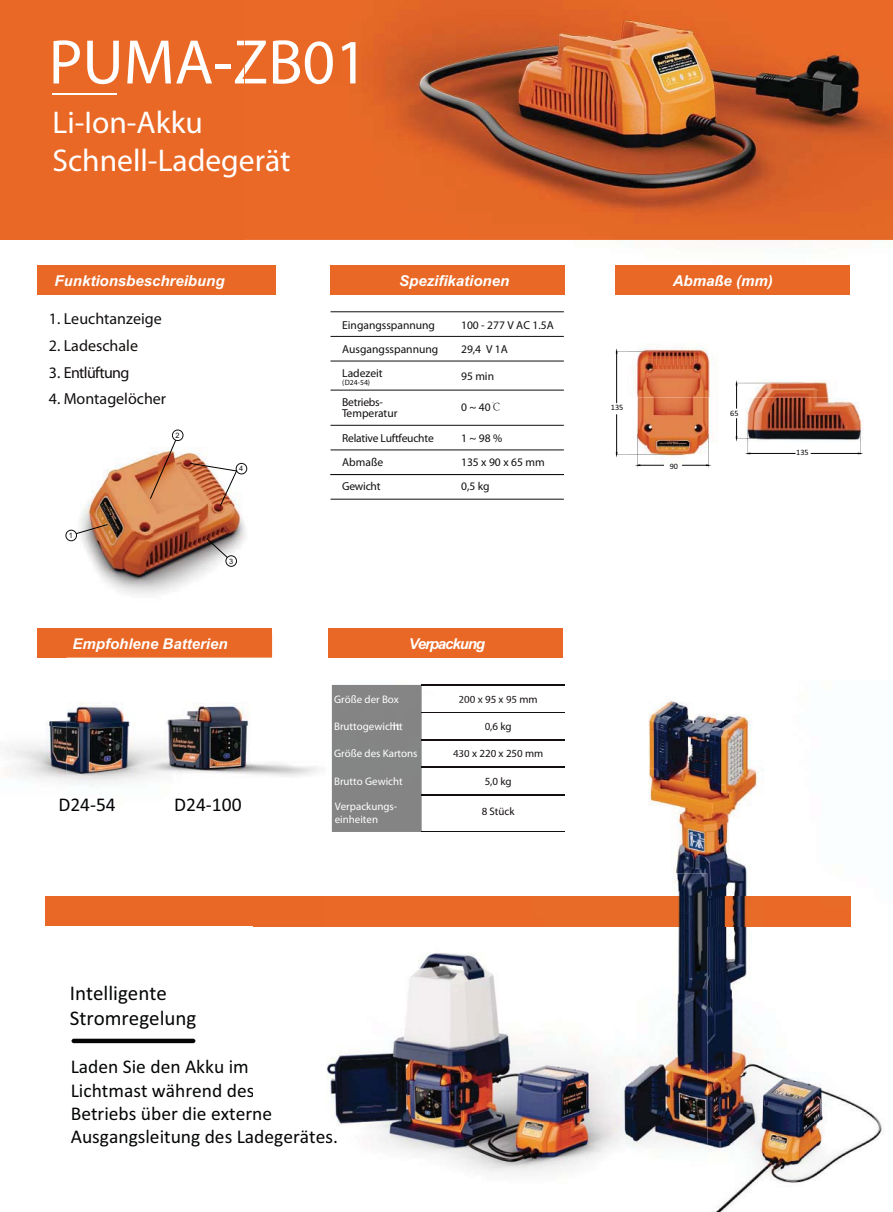
<style>
.page{position:relative;width:893px;height:1212px;background:#fff}
.page>*{position:absolute;margin:0;border:0;box-sizing:border-box;transform-origin:0 0}
.t1{font:900 63.45px "DIN Cond";color:#fff}
.t2{font:31.5px/37.8px "Fontquan Xin Yilogo Ti Regular";color:#fff}
.t3{font:21px/25.2px "Calibri";color:#040505}
.t4{font:19.5px/23.4px "Calibri";color:#040505}
.t5{font:16.05px "Humanist 777 BT Roman B";color:#120f0e}
.t6{font:16.05px "Humanist 777 BT Roman B";letter-spacing:-.04em;color:#120f0e}
.t7{font:italic 700 15px "Arial";color:#fff}
.t8{font:italic 700 15px "Arial";letter-spacing:-.075em;color:#fff}
.t9{font:11.55px/24px "Humanist 777 BT Roman B";color:#120f0e}
.t10{font:11.55px/24px "Humanist 777 BT Roman B";letter-spacing:-.02em;color:#120f0e}
.t11{font:10.95px/13px "Humanist 777 BT Roman B";color:#fff}
.t12{font:10.95px "Humanist 777 BT Roman B";color:#140f0f}
.t13{font:10.95px "Humanist 777 BT Roman B";color:#15100f}
.t14{font:10.95px "Humanist 777 BT Roman B";color:#fdfeff}
.t15{font:8.25px "Calibri";color:#060707}
.t16{font:7.65px "Humanist 777 BT Roman B";color:#120f0e}
.t17{font:7.5px "Arial";color:#120f0e}
.s1{font-family:"Adobe Song Std Light GBK EUC H"}
.s2{color:#fff}
.s3{color:#15100f}
.s4{color:#140f0f}
</style>
<div class="page">
<div style="left:0;top:0;width:893px;height:240px;background:#e96825"></div>
<hr style="left:52px;top:93px;width:65px;height:2px;background:#fff">
<img style="left:245px;top:240px;width:555px;height:157px">
<img style="left:245px;top:10px;width:648px;height:230px">
<img style="left:245px;top:40px;width:110px;height:44px">
<div style="left:37px;top:266px;width:239px;height:29px;background:#e96825"></div>
<hr style="left:616px;top:415px;width:1px;height:38px;background:#060707">
<hr style="left:616px;top:353px;width:1px;height:50px;background:#060707">
<svg style="left:616px;top:351px;width:11px;height:2px"></svg>
<svg style="left:616px;top:434px;width:93px;height:34px"></svg>
<hr style="left:811px;top:453px;width:47px;height:1px;background:#060707">
<hr style="left:750px;top:453px;width:45px;height:1px;background:#060707">
<svg style="left:735px;top:383px;width:10px;height:25px"></svg>
<div style="left:172px;top:430px;width:11px;height:11px;border:1px solid #120f0e;border-radius:50%"></div>
<img style="left:65px;top:452px;width:183px;height:142px">
<div style="left:66px;top:530px;width:11px;height:11px;border:1px solid #120f0e;border-radius:50%"></div>
<svg style="left:75px;top:524px;width:33px;height:10px"></svg>
<svg style="left:150px;top:439px;width:26px;height:60px"></svg>
<div style="left:226px;top:555px;width:11px;height:12px;border:1px solid #120f0e;border-radius:50%"></div>
<svg style="left:206px;top:538px;width:22px;height:20px"></svg>
<div style="left:236px;top:463px;width:11px;height:11px;border:1px solid #120f0e;border-radius:50%"></div>
<svg style="left:190px;top:463px;width:47px;height:44px"></svg>
<img style="left:627px;top:342px;width:91px;height:122px">
<img style="left:627px;top:351px;width:32px;height:1px">
<img style="left:627px;top:454px;width:56px;height:1px">
<img style="left:638px;top:434px;width:1px;height:30px">
<img style="left:708px;top:434px;width:1px;height:30px">
<img style="left:745px;top:380px;width:117px;height:60px">
<svg style="left:858px;top:430px;width:3px;height:24px"></svg>
<svg style="left:735px;top:418px;width:29px;height:36px"></svg>
<img style="left:745px;top:383px;width:58px;height:1px">
<div style="left:330px;top:265px;width:235px;height:30px;background:#e96825"></div>
<div style="left:615px;top:265px;width:235px;height:30px;background:#e96825"></div>
<div style="left:37px;top:628px;width:235px;height:29px;background:#e96825"></div>
<div style="left:329px;top:628px;width:234px;height:29px;background:#e96825"></div>
<div style="left:46px;top:896px;width:804px;height:30px;background:#e96825"></div>
<hr style="left:330px;top:311px;width:234px;height:1px;background:#120f0e">
<hr style="left:330px;top:336px;width:234px;height:1px;background:#120f0e">
<hr style="left:330px;top:360px;width:234px;height:1px;background:#120f0e">
<hr style="left:330px;top:425px;width:234px;height:1px;background:#120f0e">
<hr style="left:330px;top:449px;width:234px;height:1px;background:#120f0e">
<hr style="left:330px;top:474px;width:234px;height:1px;background:#120f0e">
<hr style="left:330px;top:499px;width:234px;height:1px;background:#120f0e">
<hr style="left:330px;top:390px;width:234px;height:1px;background:#120f0e">
<img style="left:5px;top:657px;width:62px;height:124px">
<hr style="left:72px;top:1039px;width:123px;height:4px;background:#040505;border-radius:2px">
<img style="left:326px;top:684px;width:557px;height:528px">
<div style="left:349px;top:685px;width:72px;height:147px;background:#858485"></div>
<img style="left:349px;top:695px;width:50px;height:8px">
<img style="left:349px;top:722px;width:54px;height:8px">
<img style="left:349px;top:749px;width:68px;height:8px">
<img style="left:349px;top:777px;width:54px;height:8px">
<img style="left:349px;top:802px;width:48px;height:10px">
<img style="left:349px;top:815px;width:28px;height:8px">
<img style="left:421px;top:767px;width:143px;height:1px">
<img style="left:421px;top:795px;width:143px;height:1px">
<img style="left:421px;top:740px;width:143px;height:1px">
<img style="left:421px;top:712px;width:143px;height:1px">
<img style="left:421px;top:685px;width:143px;height:1px">
<img style="left:421px;top:831px;width:143px;height:1px">
<img style="left:459px;top:695px;width:78px;height:8px">
<img style="left:485px;top:722px;width:26px;height:10px">
<img style="left:453px;top:750px;width:90px;height:7px">
<img style="left:485px;top:777px;width:26px;height:10px">
<img style="left:482px;top:807px;width:33px;height:8px">
<svg style="left:326px;top:1130px;width:1px;height:17px"></svg>
<img style="left:67px;top:635px;width:282px;height:151px">
<img style="left:67px;top:635px;width:205px;height:22px">
<img style="left:73px;top:638px;width:154px;height:14px">
<img style="left:329px;top:635px;width:20px;height:22px">
<img style="left:73px;top:641px;width:131px;height:11px">
<img style="left:326px;top:680px;width:23px;height:155px">
<h1 class="t1" style="left:49px;top:24px;width:320px">PUMA-ZB01</h1>
<h2 class="t2" style="left:53px;top:106px;width:240px">Li-Ion-Akku<br>Schnell-Ladegerät</h2>
<p class="t7" style="left:55px;top:276px;width:172px">Funktionsbeschreibung</p>
<p class="t7" style="left:399px;top:275px;width:112px">Spezifikationen</p>
<h3 class="t5" style="left:49px;top:313px;width:114px">1. Leuchtanzeige</h3>
<h3 class="t5" style="left:49px;top:339px;width:91px">2. Ladeschale</h3>
<h3 class="t6" style="left:49px;top:366px;width:82px">3. Entlüftung</h3>
<h3 class="t5" style="left:49px;top:393px;width:119px">4. Montagelöcher</h3>
<p class="t9" style="left:461px;top:314px;width:94px">100 - 277 V AC 1.5A<br>29,4 V 1A</p>
<p class="t9" style="left:461px;top:365px;width:34px">95 min</p>
<p class="t9" style="left:342px;top:314px;width:98px">Eingangsspannung<br>Ausgangsspannung<br>Ladezeit</p>
<p class="t9" style="left:342px;top:397px;width:57px;line-height:11.6px">Betriebs-<br>Temperatur</p>
<p class="t16" style="left:342px;top:380px;width:29px">(D24-54)</p>
<p class="t9" style="left:461px;top:396px;width:42px">0 ~ 40<span class="s1">℃</span></p>
<p class="t17" style="left:69px;top:533px;width:6px">1</p>
<p class="t17" style="left:175px;top:433px;width:6px">2</p>
<p class="t17" style="left:239px;top:466px;width:6px">4</p>
<p class="t17" style="left:229px;top:558px;width:6px">3</p>
<p class="t7" style="left:73px;top:638px;width:157px">Empfohlene Batterien</p>
<h3 class="t4" style="left:58px;top:794px;width:59px">D24-54</h3>
<h3 class="t4" style="left:174px;top:794px;width:69px">D24-100</h3>
<p class="t10" style="left:342px;top:427px;width:93px">Relative Luftfeuchte<br>Abmaße<br>Gewicht</p>
<p class="t9" style="left:461px;top:427px;width:85px">1 ~ 98 %<br>135 x 90 x 65 mm<br>0,5 kg</p>
<p class="t8" style="left:409px;top:638px;width:78px">Verpackung</p>
<p class="t14" style="left:334px;top:695px;width:66px"><span class="s2">Grö</span>ße der Box</p>
<p class="t11" style="left:334px;top:720px;width:70px">Bruttogewichtht</p>
<p class="t11" style="left:334px;top:748px;width:85px">Größe des Kartons</p>
<p class="t11" style="left:334px;top:775px;width:70px">Brutto Gewicht</p>
<p class="t11" style="left:335px;top:801px;width:64px">Verpackungs&shy;einheiten</p>
<p class="t11" style="left:365px;top:720px;width:30px">Gewic</p>
<p class="t12" style="left:459px;top:695px;width:81px"><span class="s3">20</span>0 x 95 x 95 <span class="s3">mm</span></p>
<p class="t13" style="left:485px;top:722px;width:29px"><span class="s4">0</span>,6 kg</p>
<p class="t13" style="left:453px;top:749px;width:92px">430 x 220 x 250 <span class="s4">mm</span></p>
<p class="t12" style="left:485px;top:777px;width:29px">5,0 kg</p>
<p class="t12" style="left:482px;top:807px;width:34px">8 Stück</p>
<p class="t15" style="left:611px;top:405px;width:14px">135</p>
<p class="t7" style="left:673px;top:276px;width:102px">Abmaße (mm)</p>
<p class="t15" style="left:670px;top:463px;width:10px">90</p>
<p class="t15" style="left:730px;top:411px;width:10px">65</p>
<p class="t15" style="left:796px;top:450px;width:14px">135</p>
<h3 class="t3" style="left:70px;top:982px;width:128px">Intelligente<br>Stromregelung</h3>
<h3 class="t4" style="left:71px;top:1056px;width:269px">Laden Sie den Akku im<br>Lichtmast während des<br>Betriebs über die externe<br>Ausgangsleitung des Ladegerätes.</h3>
<h3 class="t4" style="left:316px;top:1127px;width:14px">s.</h3>
</div>
